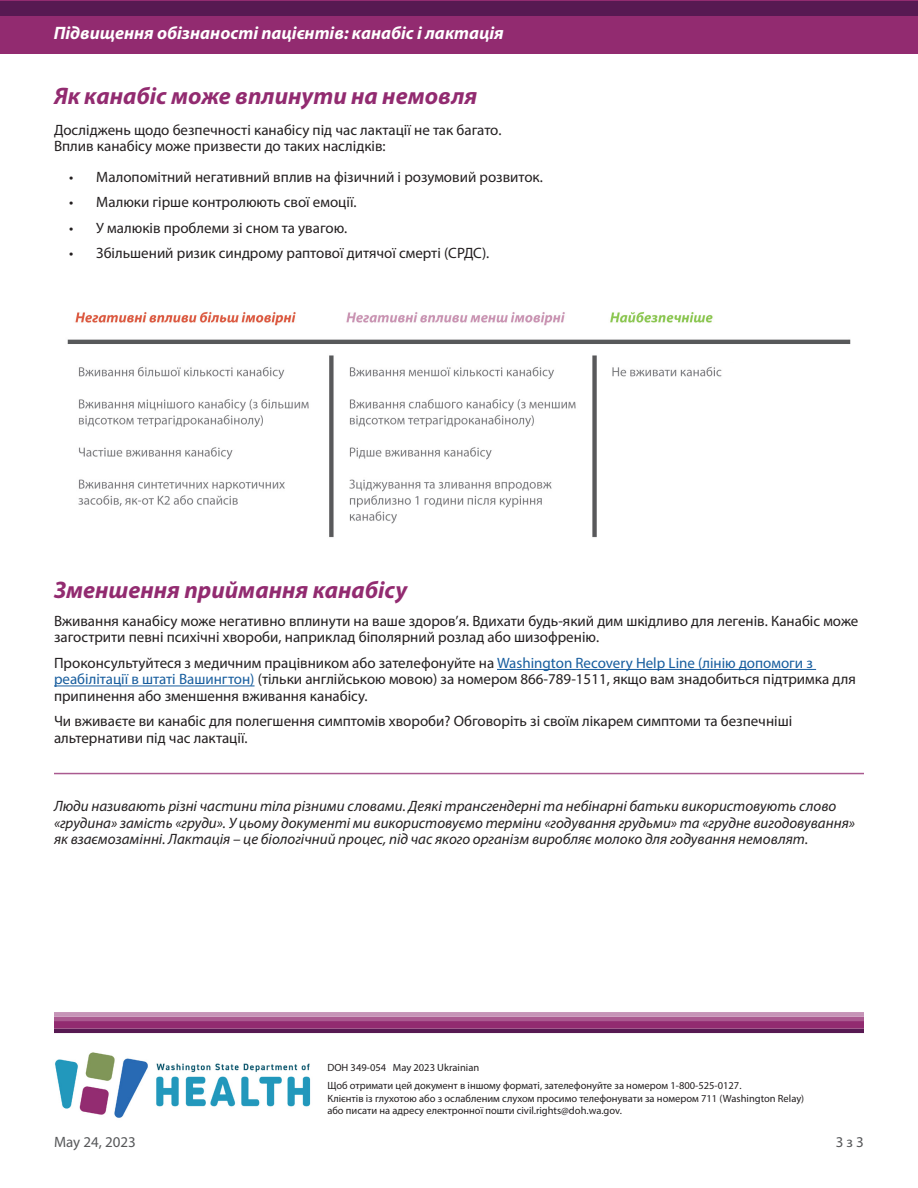
<style>
.page{position:relative;width:918px;height:1188px;background:#fff}
.page>*{position:absolute;margin:0;border:0;box-sizing:border-box;transform-origin:0 0}
.t1{font:italic 700 24px "Myriad Pro";color:#922b70}
.t2{font:italic 700 18px "Myriad Pro";color:#fff}
.t3{font:15px/16.5px "Myriad Pro";color:#231f20}
.t4{font:italic 15px/16.5px "Myriad Pro";color:#231f20}
.t5{font:15px "Myriad Pro";color:#57585a}
.t6{font:10.5px/12.6px "Myriad Pro";color:#231f20}
.s1{color:#175d9e}
</style>
<div class="page">
<div style="left:0;top:1px;width:918px;height:53px;background:#922b70"></div>
<div style="left:0;top:1px;width:918px;height:15px;background:#571952"></div>
<img style="left:67px;top:311px;width:784px;height:227px">
<hr style="left:497px;top:669px;width:319px;height:1px;background:#175d9e">
<hr style="left:54px;top:686px;width:201px;height:1px;background:#175d9e">
<hr style="left:54px;top:1029px;width:810px;height:4px;background:#571952">
<img style="left:55px;top:1052px;width:256px;height:66px">
<div style="left:54px;top:1021px;width:810px;height:8px;background:#922b70"></div>
<hr style="left:54px;top:1017px;width:810px;height:4px;background:#aa5a90">
<div style="left:54px;top:1012px;width:810px;height:5px;background:#c694b7"></div>
<hr style="left:54px;top:773px;width:810px;height:1px;background:#aa5a90">
<p class="t2" style="left:54px;top:22px;width:452px">Підвищення обізнаності пацієнтів: канабіс і лактація</p>
<p class="t1" style="left:54px;top:80px;width:425px">Як канабіс може вплинути на немовля</p>
<p class="t3" style="left:54px;top:121px;width:449px">Досліджень щодо безпечності канабісу під час лактації не так багато.<br>Вплив канабісу може призвести до таких наслідків:</p>
<p class="t3" style="left:69px;top:168px;width:475px">• Малопомітний негативний вплив на фізичний і розумовий розвиток.</p>
<p class="t3" style="left:69px;top:194px;width:289px">• Малюки гірше контролюють свої емоції.</p>
<p class="t3" style="left:69px;top:219px;width:280px">• У малюків проблеми зі сном та увагою.</p>
<p class="t3" style="left:69px;top:245px;width:422px">• Збільшений ризик синдрому раптової дитячої смерті (СРДС).</p>
<p class="t1" style="left:54px;top:574px;width:355px">Зменшення приймання канабісу</p>
<p class="t3" style="left:54px;top:612px;width:806px">Вживання канабісу може негативно вплинути на ваше здоров’я. Вдихати будь-який дим шкідливо для легенів. Канабіс може загострити певні психічні хвороби, наприклад біполярний розлад або шизофренію.</p>
<p class="t3" style="left:54px;top:654px;width:803px">Проконсультуйтеся з медичним працівником або зателефонуйте на <span class="s1">Washington Recovery Help Line (лінію допомоги з реабілітації в штаті Вашингтон)</span> (тільки англійською мовою) за номером 866-789-1511, якщо вам знадобиться підтримка для припинення або зменшення вживання канабісу.</p>
<p class="t3" style="left:54px;top:713px;width:740px">Чи вживаєте ви канабіс для полегшення симптомів хвороби? Обговоріть зі своїм лікарем симптоми та безпечніші альтернативи під час лактації.</p>
<p class="t4" style="left:54px;top:798px;width:802px">Люди називають різні частини тіла різними словами. Деякі трансгендерні та небінарні батьки використовують слово «грудина» замість «груди». У цьому документі ми використовуємо терміни «годування грудьми» та «грудне вигодовування» як взаємозамінні. Лактація – це біологічний процес, під час якого організм виробляє молоко для годування немовлят.</p>
<p class="t5" style="left:54px;top:1132px;width:83px">May 24, 2023</p>
<p class="t6" style="left:327px;top:1061px;width:153px">DOH 349-054 May 2023 Ukrainian</p>
<p class="t6" style="left:327px;top:1079px;width:478px">Щоб отримати цей документ в іншому форматі, зателефонуйте за номером 1-800-525-0127.<br>Клієнтів із глухотою або з ослабленим слухом просимо телефонувати за номером 711 (Washington Relay) або писати на адресу електронної пошти civil.rights@doh.wa.gov.</p>
<p class="t5" style="left:836px;top:1132px;width:30px">3 з 3</p>
</div>
